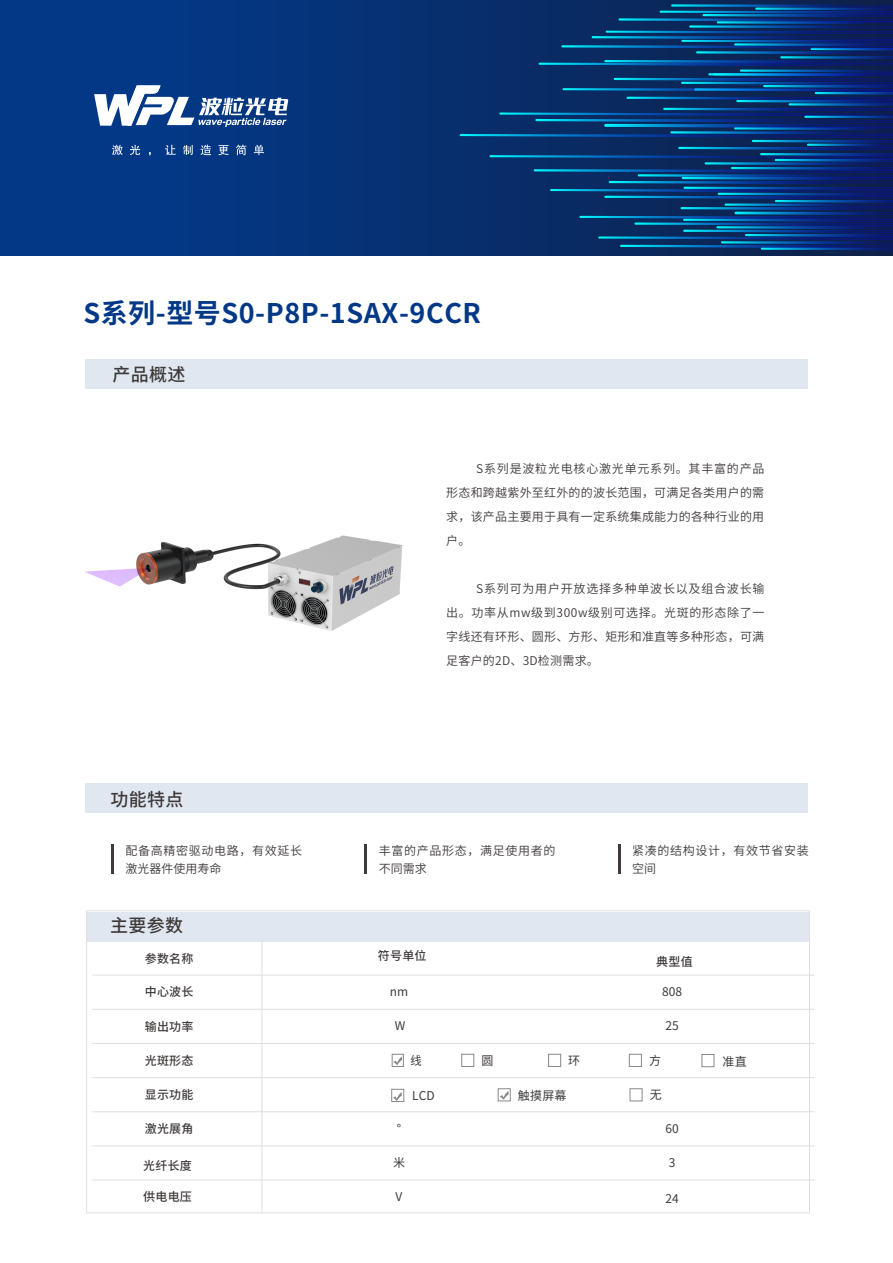
<style>
.page{position:relative;width:893px;height:1263px;background:#fff}
.page>*{position:absolute;margin:0;border:0;box-sizing:border-box;transform-origin:0 0}
.t1{font:700 27px "Source Han Sans CN";letter-spacing:.02em;color:#033886}
.t2{font:500 18px "Source Han Sans CN";letter-spacing:.02em;color:#3e3a39}
.t3{font:12.15px/18.1px "Source Han Sans CN";letter-spacing:.055em;color:#3e3a39}
.t4{font:12.15px "Source Han Sans CN";letter-spacing:.02em;color:#3e3a39}
.t5{font:12.15px "Source Han Sans CN";letter-spacing:.02em;color:#3e3a39;scale:.92 1}
.t6{font:12px/24px "Source Han Sans CN";letter-spacing:.02em;color:#3e3a39;text-align:justify}
.t7{font:12px/18px "Source Han Sans CN";letter-spacing:.055em;color:#3e3a39}
.t8{font:500 12px "Source Han Sans CN";letter-spacing:.02em;color:#3e3a39}
.t9{font:12px "Source Han Sans CN";color:#3e3a39}
</style>
<div class="page">
<img style="left:84px;top:535px;width:319px;height:96px">
<div style="left:85px;top:359px;width:723px;height:30px;background:#e0e7f1"></div>
<div style="left:85px;top:783px;width:723px;height:30px;background:#e0e7f1"></div>
<hr style="left:365px;top:844px;width:2px;height:30px;background:#3e3a39">
<hr style="left:618px;top:844px;width:3px;height:30px;background:#3e3a39">
<hr style="left:111px;top:844px;width:3px;height:30px;background:#3e3a39">
<div style="left:0;top:0;width:893px;height:255px;background:linear-gradient(to right,#013c90,#0e214a)"></div>
<svg style="left:112px;top:145px;width:11px;height:10px"></svg>
<svg style="left:130px;top:145px;width:10px;height:10px"></svg>
<svg style="left:165px;top:145px;width:11px;height:10px"></svg>
<svg style="left:183px;top:145px;width:10px;height:10px"></svg>
<svg style="left:200px;top:145px;width:11px;height:10px"></svg>
<svg style="left:218px;top:145px;width:11px;height:10px"></svg>
<svg style="left:236px;top:145px;width:10px;height:10px"></svg>
<svg style="left:254px;top:145px;width:10px;height:10px"></svg>
<svg style="left:94px;top:85px;width:194px;height:42px"></svg>
<svg style="left:460px;top:4px;width:433px;height:247px;background:#083775"></svg>
<div style="left:87px;top:912px;width:723px;height:29px;background:#e0e7f1"></div>
<hr style="left:92px;top:1180px;width:722px;height:1px;background:#dfdfdf">
<hr style="left:92px;top:1145px;width:722px;height:1px;background:#dfdfdf">
<hr style="left:92px;top:1111px;width:722px;height:1px;background:#dfdfdf">
<hr style="left:92px;top:1077px;width:722px;height:1px;background:#dfdfdf">
<hr style="left:92px;top:1043px;width:722px;height:1px;background:#dfdfdf">
<hr style="left:92px;top:1009px;width:722px;height:1px;background:#dfdfdf">
<hr style="left:92px;top:975px;width:722px;height:1px;background:#dfdfdf">
<hr style="left:261px;top:941px;width:1px;height:272px;background:#dfdfdf">
<div style="left:392px;top:1054px;width:12px;height:13px;border:1px solid #888988"></div>
<div style="left:461px;top:1054px;width:13px;height:13px;border:1px solid #888988"></div>
<div style="left:548px;top:1054px;width:13px;height:13px;border:1px solid #888988"></div>
<div style="left:629px;top:1054px;width:13px;height:13px;border:1px solid #888988"></div>
<div style="left:498px;top:1088px;width:13px;height:13px;border:1px solid #888988"></div>
<div style="left:630px;top:1088px;width:12px;height:13px;border:1px solid #888988"></div>
<svg style="left:393px;top:1056px;width:9px;height:9px"></svg>
<div style="left:391px;top:1089px;width:13px;height:13px;border:1px solid #888988"></div>
<svg style="left:500px;top:1091px;width:9px;height:9px"></svg>
<div style="left:701px;top:1054px;width:13px;height:13px;border:1px solid #888988"></div>
<svg style="left:393px;top:1092px;width:9px;height:9px"></svg>
<h1 class="t1" style="left:83px;top:298px;width:399px">S系列-型号S0-P8P-1SAX-9CCR</h1>
<h2 class="t2" style="left:112px;top:365px;width:75px">产品概述</h2>
<h2 class="t2" style="left:111px;top:789px;width:75px">功能特点</h2>
<p class="t7" style="left:125px;top:842px;width:178px">配备高精密驱动电路，有效延长激光器件使用寿命</p>
<h2 class="t2" style="left:110px;top:915px;width:75px">主要参数</h2>
<p class="t6" style="left:446px;top:457px;width:320px;text-indent:30px">S系列是波粒光电核心激光单元系列。其丰富的产品形态和跨越紫外至红外的的波长范围，可满足各类用户的需求，该产品主要用于具有一定系统集成能力的各种行业的用户。</p>
<p class="t6" style="left:446px;top:577px;width:320px;text-indent:30px">S系列可为用户开放选择多种单波长以及组合波长输出。功率从mw级到300w级别可选择。光斑的形态除了一字线还有环形、圆形、方形、矩形和准直等多种形态，可满足客户的2D、3D检测需求。</p>
<p class="t7" style="left:379px;top:842px;width:178px">丰富的产品形态，满足使用者的不同需求</p>
<p class="t3" style="left:632px;top:842px;width:178px">紧凑的结构设计，有效节省安装空间</p>
<p class="t8" style="left:145px;top:952px;width:50px">参数名称</p>
<p class="t8" style="left:378px;top:949px;width:50px">符号单位</p>
<p class="t8" style="left:656px;top:954px;width:38px">典型值</p>
<p class="t8" style="left:145px;top:985px;width:50px">中心波长</p>
<p class="t9" style="left:390px;top:985px;width:20px">nm</p>
<p class="t9" style="left:662px;top:985px;width:21px">808</p>
<p class="t8" style="left:145px;top:1020px;width:50px">输出功率</p>
<p class="t9" style="left:666px;top:1019px;width:15px">25</p>
<p class="t8" style="left:145px;top:1054px;width:50px">光斑形态</p>
<p class="t8" style="left:145px;top:1088px;width:50px">显示功能</p>
<p class="t8" style="left:145px;top:1122px;width:50px">激光展角</p>
<p class="t9" style="left:397px;top:1122px;width:6px">°</p>
<p class="t9" style="left:666px;top:1122px;width:15px">60</p>
<p class="t9" style="left:393px;top:1156px;width:13px">米</p>
<p class="t9" style="left:669px;top:1156px;width:8px">3</p>
<p class="t8" style="left:143px;top:1190px;width:50px">供电电压</p>
<p class="t9" style="left:396px;top:1190px;width:8px">V</p>
<p class="t9" style="left:395px;top:1019px;width:12px">W</p>
<p class="t5" style="left:410px;top:1054px;width:14px">线</p>
<p class="t4" style="left:481px;top:1054px;width:14px">圆</p>
<p class="t4" style="left:568px;top:1053px;width:14px">环</p>
<p class="t4" style="left:649px;top:1054px;width:14px">方</p>
<p class="t4" style="left:722px;top:1055px;width:26px">准直</p>
<p class="t4" style="left:412px;top:1088px;width:24px">LCD</p>
<p class="t4" style="left:518px;top:1088px;width:50px">触摸屏幕</p>
<p class="t4" style="left:650px;top:1088px;width:14px">无</p>
<p class="t8" style="left:143px;top:1159px;width:50px">光纤长度</p>
<p class="t9" style="left:666px;top:1192px;width:15px">24</p>
</div>
